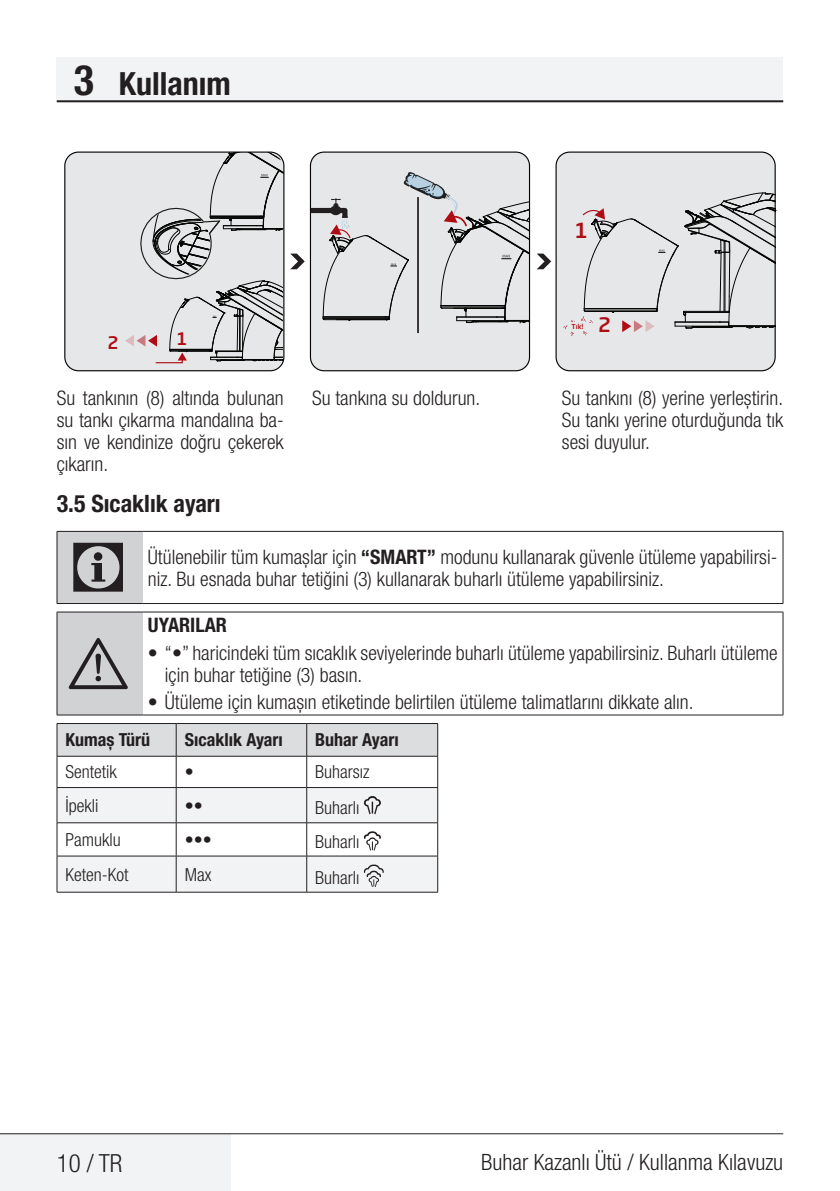
<style>
.page{position:relative;width:840px;height:1191px;background:#fff}
.page>*{position:absolute;margin:0;border:0;box-sizing:border-box;transform-origin:0 0}
.t1{font:72px "ZIWARNUN";color:#231f20}
.t2{font:64px "ZIWARNUN";color:#231f20}
.Unite_Baslik_Icerik{font:700 condensed 32px "Helvetica Neue LT Pro";color:#231f20}
.t3{font:300 condensed 25px "Helvetica Neue LT Pro";color:#231f20}
.Alt_Baslik_Icerik{font:700 condensed 24px "Helvetica Neue LT Pro";color:#231f20}
.t4{font:300 condensed 22.4px "Helvetica Neue LT Pro";color:#231f20}
.t5{font:500 20.4px "Soho Gothic Pro";color:#af0c14}
.Duz_Metin{font:300 condensed 20px/22px "Helvetica Neue LT Pro";color:#231f20}
.Görsel_Altı_Metin{font:300 condensed 20px/22px "Helvetica Neue LT Pro";color:#231f20;text-align:justify}
.Duz_Metin-2{font:700 condensed 20px "Helvetica Neue LT Pro";color:#231f20}
.t6{font:500 19.6px "Soho Gothic Pro";color:#af0c14}
.Tablo_yazı{font:300 condensed 18px "Helvetica Neue LT Pro";color:#231f20}
.Tablo_yazi_baslik{font:700 condensed 18px "Helvetica Neue LT Pro";color:#231f20}
.t7{font:500 17px "Soho Gothic Pro";color:#af0c14}
.t8{font:500 6.8px "Soho Gothic Pro";color:#af0c14}
.s1{font-size:42px}
.s2{font-weight:700}
</style>
<div class="page">
<div style="left:57px;top:57px;width:725px;height:45px;background:#f2f3f4"></div>
<hr style="left:57px;top:100px;width:725px;height:2px;background:#231f20">
<div style="left:0;top:1133px;width:230px;height:58px;background:#f2f3f4"></div>
<hr style="left:0;top:1133px;width:782px;height:1px;background:#231f20">
<div style="left:65px;top:152px;width:219px;height:219px;background:#e6e7e9;border-radius:14px"></div>
<div style="left:64px;top:151px;width:220px;height:220px;border:1px solid #050504;border-radius:14px"></div>
<div style="left:310px;top:152px;width:219px;height:219px;background:#e6e7e9;border-radius:14px"></div>
<div style="left:310px;top:151px;width:220px;height:220px;border:1px solid #050504;border-radius:14px"></div>
<div style="left:555px;top:152px;width:219px;height:219px;background:#e6e7e9;border-radius:14px"></div>
<div style="left:555px;top:151px;width:220px;height:220px;border:1px solid #050504;border-radius:14px"></div>
<svg style="left:290px;top:253px;width:14px;height:16px"></svg>
<svg style="left:536px;top:253px;width:15px;height:16px"></svg>
<svg style="left:125px;top:152px;width:159px;height:212px"></svg>
<hr style="left:417px;top:197px;width:1px;height:136px;background:#231f20">
<svg style="left:310px;top:172px;width:220px;height:151px"></svg>
<svg style="left:563px;top:320px;width:12px;height:16px"></svg>
<svg style="left:581px;top:192px;width:194px;height:143px"></svg>
<div style="left:57px;top:531px;width:85px;height:72px;background:#d1d2d4"></div>
<hr style="left:57px;top:531px;width:85px;height:1px;background:#231f20">
<hr style="left:142px;top:531px;width:640px;height:1px;background:#231f20">
<hr style="left:57px;top:531px;width:1px;height:72px;background:#231f20">
<hr style="left:782px;top:531px;width:1px;height:72px;background:#231f20">
<hr style="left:57px;top:603px;width:85px;height:1px;background:#231f20">
<hr style="left:142px;top:603px;width:640px;height:1px;background:#231f20">
<div style="left:57px;top:612px;width:85px;height:103px;background:#d1d2d4"></div>
<hr style="left:57px;top:611px;width:85px;height:1px;background:#231f20">
<hr style="left:142px;top:611px;width:640px;height:1px;background:#231f20">
<hr style="left:57px;top:612px;width:1px;height:103px;background:#231f20">
<hr style="left:782px;top:612px;width:1px;height:103px;background:#231f20">
<hr style="left:57px;top:714px;width:85px;height:1px;background:#231f20">
<hr style="left:142px;top:714px;width:640px;height:1px;background:#231f20">
<div style="left:58px;top:724px;width:379px;height:32px;background:#dcdddf"></div>
<hr style="left:57px;top:723px;width:119px;height:1px;background:#231f20">
<hr style="left:57px;top:724px;width:1px;height:32px;background:#231f20">
<hr style="left:176px;top:724px;width:1px;height:32px;background:#231f20">
<hr style="left:57px;top:756px;width:119px;height:1px;background:#231f20">
<hr style="left:57px;top:756px;width:1px;height:31px;background:#231f20">
<hr style="left:176px;top:756px;width:1px;height:31px;background:#231f20">
<hr style="left:306px;top:756px;width:1px;height:31px;background:#231f20">
<hr style="left:437px;top:756px;width:1px;height:31px;background:#231f20">
<hr style="left:437px;top:788px;width:1px;height:34px;background:#231f20">
<hr style="left:176px;top:723px;width:130px;height:1px;background:#231f20">
<hr style="left:306px;top:723px;width:131px;height:1px;background:#231f20">
<hr style="left:306px;top:724px;width:1px;height:32px;background:#231f20">
<hr style="left:437px;top:724px;width:1px;height:32px;background:#231f20">
<hr style="left:176px;top:756px;width:130px;height:1px;background:#231f20">
<hr style="left:306px;top:756px;width:131px;height:1px;background:#231f20">
<hr style="left:57px;top:892px;width:119px;height:1px;background:#231f20">
<hr style="left:176px;top:892px;width:130px;height:1px;background:#231f20">
<hr style="left:306px;top:892px;width:131px;height:1px;background:#231f20">
<hr style="left:437px;top:856px;width:1px;height:36px;background:#231f20">
<hr style="left:437px;top:823px;width:1px;height:32px;background:#231f20">
<svg style="left:57px;top:787px;width:380px;height:105px"></svg>
<p class="Unite_Baslik_Icerik" style="left:74px;top:64px;width:158px"><span class="s1">3</span> Kullanım</p>
<p class="t7" style="left:108px;top:329px;width:12px">2</p>
<p class="t7" style="left:177px;top:325px;width:11px">1</p>
<p class="t5" style="left:575px;top:214px;width:13px">1</p>
<p class="t8" style="left:571px;top:321px;width:14px">Tık!</p>
<p class="t6" style="left:598px;top:309px;width:14px">2</p>
<p class="Görsel_Altı_Metin" style="left:57px;top:387px;width:228px">Su tankının (8) altında bulunan su tankı çıkarma mandalına ba&shy;sın ve kendinize doğru çekerek çıkarın.</p>
<p class="Görsel_Altı_Metin" style="left:312px;top:387px;width:169px">Su tankına su doldurun.</p>
<p class="Görsel_Altı_Metin" style="left:561px;top:387px;width:223px">Su tankını (8) yerine yerleştirin.<br>Su tankı yerine oturduğunda tık sesi duyulur.</p>
<p class="Alt_Baslik_Icerik" style="left:57px;top:489px;width:165px">3.5 Sıcaklık ayarı</p>
<p class="t1" style="left:69px;top:529px;width:63px">C</p>
<p class="Duz_Metin" style="left:148px;top:545px;width:630px">Ütülenebilir tüm kumaşlar için <span class="s2">“SMART”</span> modunu kullanarak güvenle ütüleme yapabilirsi&shy;niz. Bu esnada buhar tetiğini (3) kullanarak buharlı ütüleme yapabilirsiniz.</p>
<p class="Duz_Metin-2" style="left:148px;top:613px;width:80px">UYARILAR</p>
<p class="Duz_Metin" style="left:165px;top:641px;width:614px;text-indent:-17px"><span class="s2">•</span> “<span class="s2">•</span>” haricindeki tüm sıcaklık seviyelerinde buharlı ütüleme yapabilirsiniz. Buharlı ütüleme için buhar tetiğine (3) basın.</p>
<p class="Duz_Metin" style="left:148px;top:691px;width:547px"><span class="s2">•</span> Ütüleme için kumaşın etiketinde belirtilen ütüleme talimatlarını dikkate alın.</p>
<p class="Tablo_yazi_baslik" style="left:65px;top:729px;width:86px">Kumaş Türü</p>
<p class="Tablo_yazi_baslik" style="left:185px;top:729px;width:99px">Sıcaklık Ayarı</p>
<p class="Tablo_yazi_baslik" style="left:315px;top:729px;width:85px">Buhar Ayarı</p>
<p class="Tablo_yazı" style="left:65px;top:761px;width:53px">Sentetik</p>
<p class="Tablo_yazı" style="left:185px;top:761px;width:10px">•</p>
<p class="Tablo_yazı" style="left:315px;top:761px;width:56px">Buharsız</p>
<p class="Tablo_yazı" style="left:65px;top:795px;width:34px">İpekli</p>
<p class="Tablo_yazı" style="left:185px;top:795px;width:19px">••</p>
<p class="Tablo_yazı" style="left:315px;top:797px;width:46px">Buharlı</p>
<p class="Tablo_yazı" style="left:65px;top:829px;width:57px">Pamuklu</p>
<p class="Tablo_yazı" style="left:185px;top:829px;width:28px">•••</p>
<p class="Tablo_yazı" style="left:315px;top:831px;width:46px">Buharlı</p>
<p class="Tablo_yazı" style="left:65px;top:864px;width:64px">Keten-Kot</p>
<p class="Tablo_yazı" style="left:185px;top:864px;width:28px">Max</p>
<p class="Tablo_yazı" style="left:315px;top:867px;width:46px">Buharlı</p>
<p class="t2" style="left:69px;top:629px;width:63px">A</p>
<p class="t3" style="left:57px;top:1148px;width:67px">10 / TR</p>
<p class="t4" style="left:481px;top:1149px;width:303px">Buhar Kazanlı Ütü / Kullanma Kılavuzu</p>
</div>
